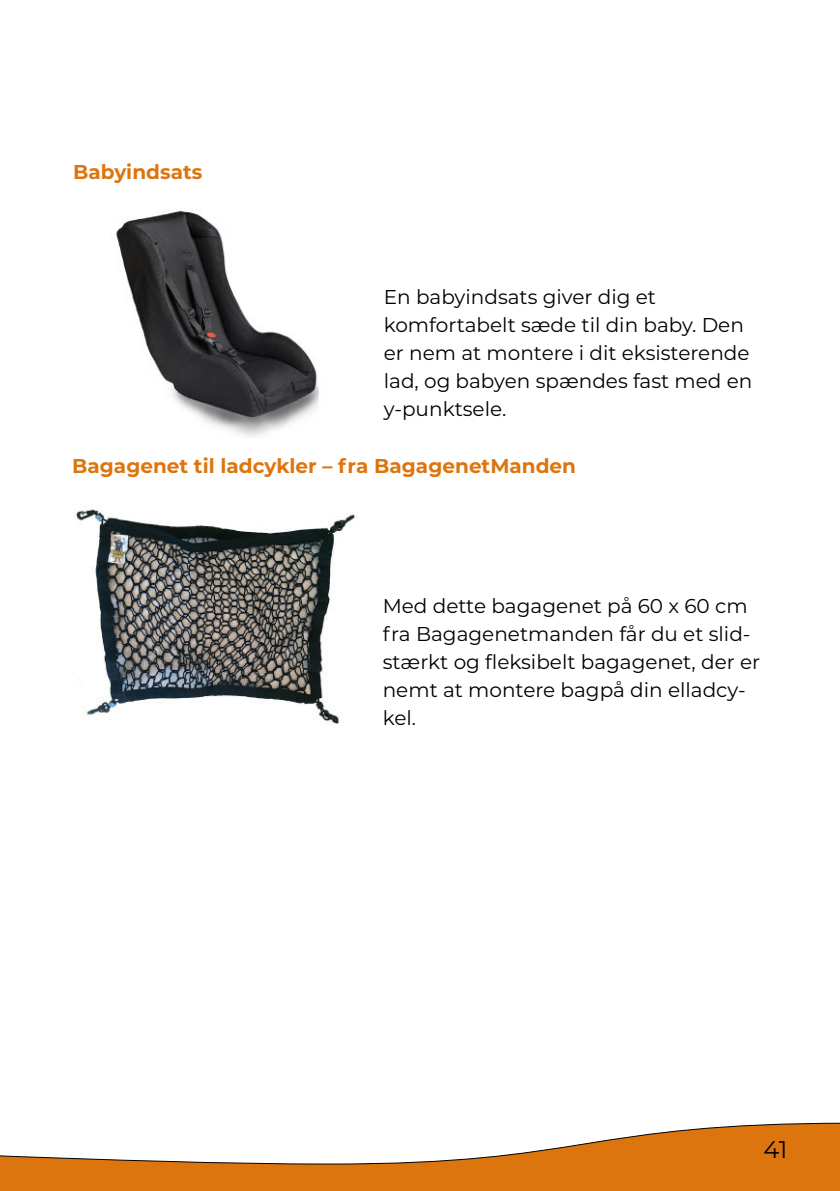
<style>
.page{position:relative;width:840px;height:1191px;background:#fff}
.page>*{position:absolute;margin:0;border:0;box-sizing:border-box;transform-origin:0 0}
.t1{font:24px "Montserrat";color:#000}
.t2{font:20px/28px "Montserrat";color:#000}
.t3{font:700 20px "Montserrat";color:#dd750f}
</style>
<div class="page">
<svg style="left:0;top:1122px;width:839px;height:69px"></svg>
<img style="left:73px;top:509px;width:282px;height:216px">
<img style="left:116px;top:211px;width:203px;height:226px">
<p class="t3" style="left:73px;top:163px;width:131px">Babyindsats</p>
<p class="t2" style="left:383px;top:283px;width:370px">En babyindsats giver dig et komfortabelt sæde til din baby. Den er nem at montere i dit eksisterende lad, og babyen spændes fast med en y-punktsele.</p>
<p class="t3" style="left:72px;top:456px;width:505px">Bagagenet til ladcykler – fra BagagenetManden</p>
<p class="t2" style="left:382px;top:592px;width:379px">Med dette bagagenet på 60 x 60 cm fra Bagagenetmanden får du et slid&shy;stærkt og fleksibelt bagagenet, der er nemt at montere bagpå din elladcy&shy;kel.</p>
<p class="t1" style="left:763px;top:1137px;width:25px">41</p>
</div>
